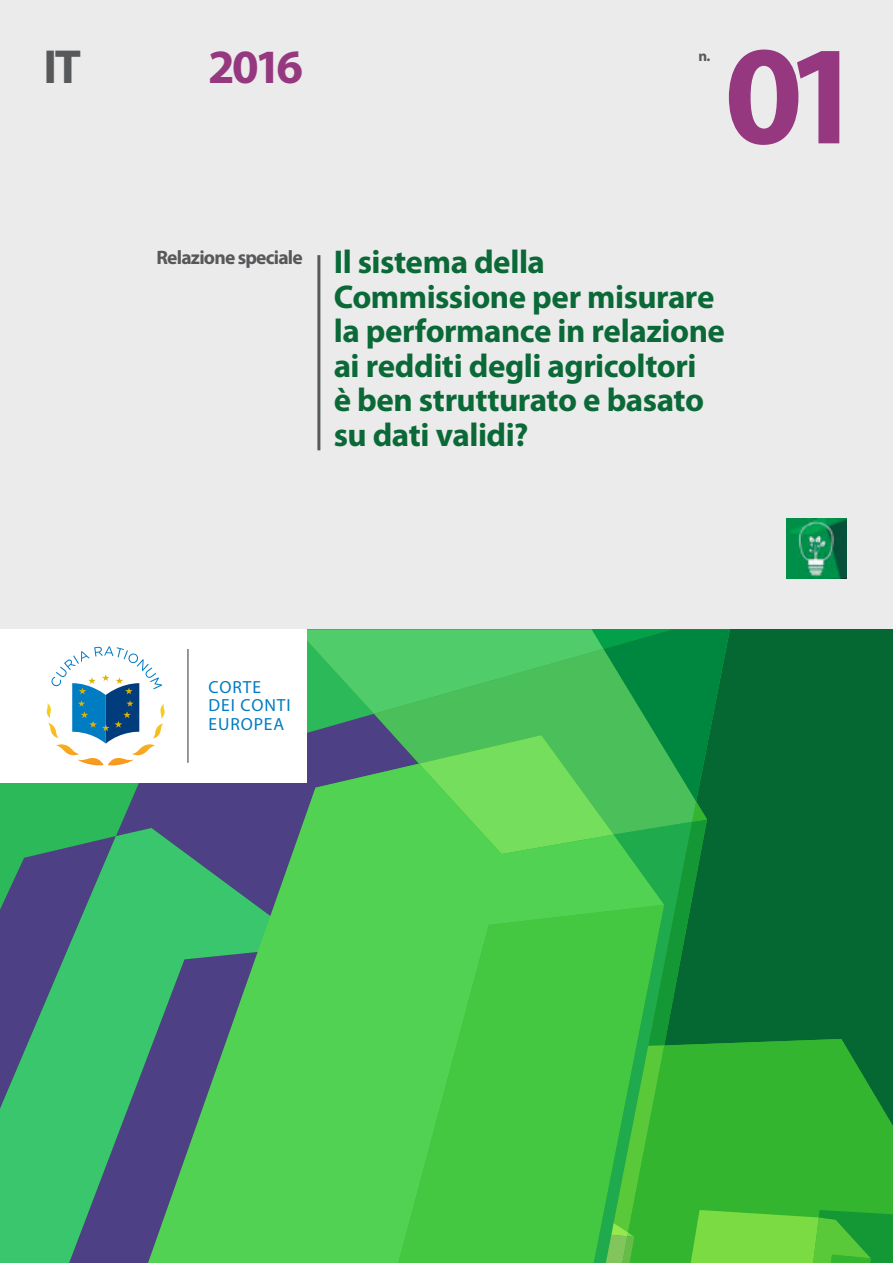
<style>
.page{position:relative;width:893px;height:1263px;background:#fff}
.page>*{position:absolute;margin:0;border:0;box-sizing:border-box;transform-origin:0 0}
.t1{font:700 141.9px "Myriad Pro";color:#953880}
.t2{font:700 48px "Myriad Pro";color:#953880}
.t3{font:700 48px "Myriad Pro";color:#57585a}
.t4{font:700 33px/34.5px "Myriad Pro";letter-spacing:-.015em;color:#0b6938}
.t5{font:700 19.5px "Myriad Pro";letter-spacing:-.04em;color:#57585a}
.t6{font:17.55px/18.5px "Myriad Pro";letter-spacing:.05em;color:#007cc2}
.t7{font:700 15px "Myriad Pro";color:#57585a}
.s1{font-size:33px;color:#0b6938}
</style>
<div class="page">
<div style="left:0;top:0;width:893px;height:649px;background:#ebebeb"></div>
<div style="left:0;top:783px;width:116px;height:45px;background:#2cb95a"></div>
<svg style="left:0;top:828px;width:148px;height:435px;fill:#39c66d"></svg>
<svg style="left:116px;top:783px;width:32px;height:133px;fill:#39c66d"></svg>
<svg style="left:69px;top:952px;width:79px;height:311px;fill:#39c66d"></svg>
<svg style="left:148px;top:783px;width:149px;height:480px"></svg>
<svg style="left:297px;top:629px;width:596px;height:634px"></svg>
<hr style="left:317px;top:255px;width:3px;height:195px;background:#57585a">
<div style="left:0;top:629px;width:306px;height:153px;background:#fff"></div>
<hr style="left:187px;top:649px;width:2px;height:114px;background:#7c7e81">
<svg style="left:47px;top:646px;width:118px;height:120px"></svg>
<img style="left:787px;top:519px;width:59px;height:59px">
<p class="t3" style="left:44px;top:36px;width:39px">IT</p>
<p class="t2" style="left:208px;top:36px;width:96px">2016</p>
<p class="t7" style="left:698px;top:46px;width:14px">n.</p>
<p class="t1" style="left:724px;top:3px;width:128px">01</p>
<p class="t5" style="left:157px;top:245px;width:390px">Relazione speciale <span class="s1">Il sistema della</span></p>
<p class="t4" style="left:334px;top:278px;width:393px">Commissione per misurare la performance in relazione ai redditi degli agricoltori<br>è ben strutturato e basato su dati validi?</p>
<p class="t6" style="left:209px;top:678px;width:84px">CORTE<br>DEI CONTI<br>EUROPEA</p>
</div>
